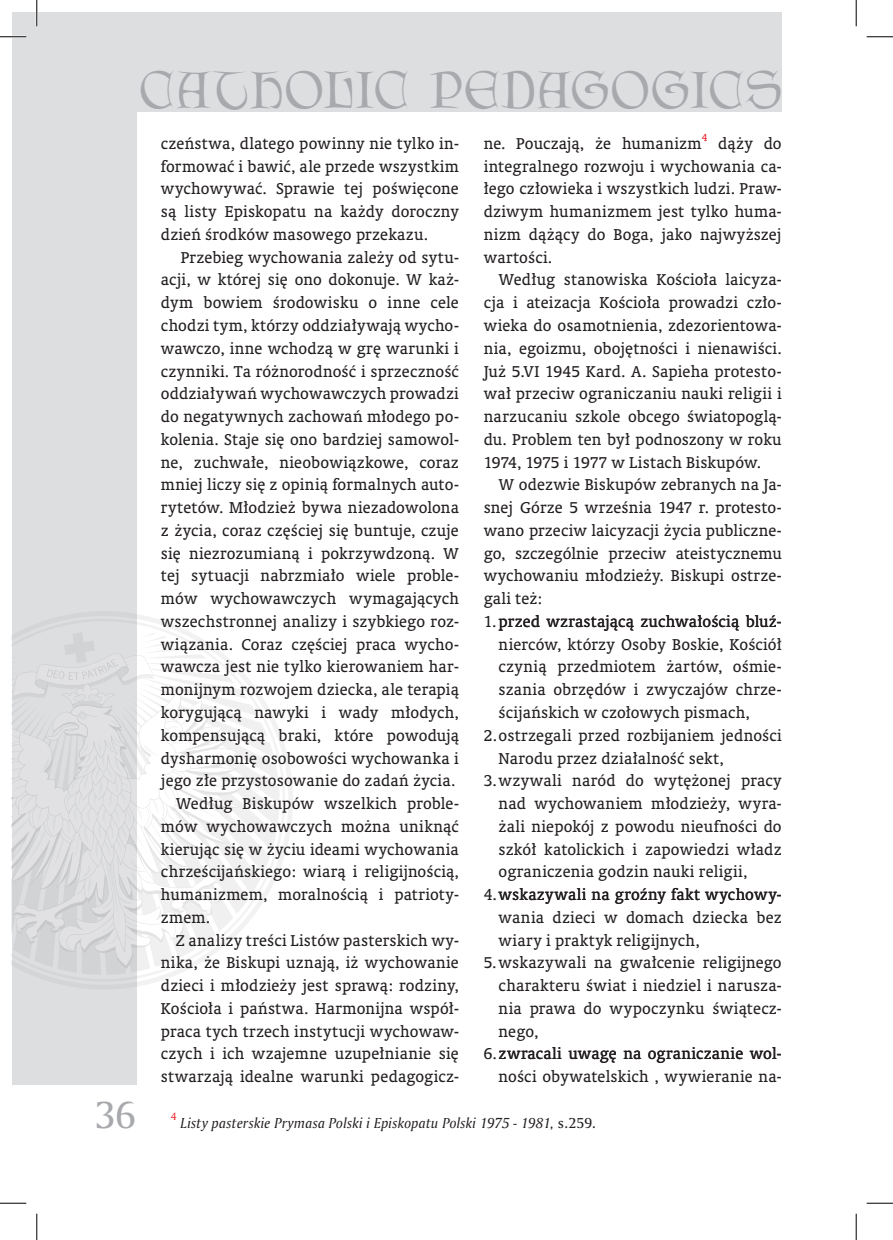
<style>
.page{position:relative;width:893px;height:1240px;background:#fff}
.page>*{position:absolute;margin:0;border:0;box-sizing:border-box;transform-origin:0 0}
.t1{font:46.55px "Lettergical PL";letter-spacing:.045em;color:#a8a9ad}
.t2{font:36.75px "Amerigo PL";color:#a8a9ad}
.art-TEKST{font:15.75px/22.8px "Oranda PL";letter-spacing:.01em;color:#231f20;text-align:justify}
.art-TEKST-wypunktowa{font:15.75px/22.8px "Oranda PL";letter-spacing:.015em;color:#231f20;text-align:justify}
.art-przypis{font:italic 14px "Amerigo PL";letter-spacing:.01em;color:#231f20}
.art-TEKST-2{font:10.15px "Oranda PL";color:#ee1d23}
.art-przypis-2{font:10.15px "Amerigo PL";color:#ee1d23}
.s1{font-style:normal}
</style>
<div class="page">
<div style="left:12px;top:12px;width:124px;height:1071px;background:#dddee0"></div>
<div style="left:12px;top:12px;width:769px;height:99px;background:#dddee0"></div>
<svg style="left:136px;top:609px;width:157px;height:382px"></svg>
<svg style="left:12px;top:632px;width:267px;height:342px"></svg>
<hr style="left:0;top:36px;width:26px;height:2px;background:#fff">
<hr style="left:36px;top:0;width:2px;height:26px;background:#fff">
<svg style="left:0;top:36px;width:26px;height:1px"></svg>
<svg style="left:866px;top:36px;width:26px;height:1px"></svg>
<svg style="left:0;top:1202px;width:26px;height:1px"></svg>
<svg style="left:866px;top:1202px;width:26px;height:1px"></svg>
<svg style="left:36px;top:0;width:1px;height:26px"></svg>
<svg style="left:36px;top:1213px;width:1px;height:26px"></svg>
<svg style="left:855px;top:0;width:1px;height:26px"></svg>
<svg style="left:855px;top:1213px;width:1px;height:26px"></svg>
<h1 class="t1" style="left:140px;top:61px;width:643px">CATHOLIC PEDAGOGICS</h1>
<h2 class="t2" style="left:95px;top:1089px;width:43px">36</h2>
<p class="art-TEKST" style="left:161px;top:132px;width:299px">czeństwa, dlatego powinny nie tylko in&shy;formować i bawić, ale przede wszystkim wychowywać. Sprawie tej poświęcone są listy Episkopatu na każdy doroczny dzień środków masowego przekazu.</p>
<p class="art-TEKST" style="left:161px;top:245px;width:299px;text-indent:20px">Przebieg wychowania zależy od sytu&shy;acji, w której się ono dokonuje. W każ&shy;dym bowiem środowisku o inne cele chodzi tym, którzy oddziaływają wycho&shy;wawczo, inne wchodzą w grę warunki i czynniki. Ta różnorodność i sprzeczność oddziaływań wychowawczych prowadzi do negatywnych zachowań młodego po&shy;kolenia. Staje się ono bardziej samowol&shy;ne, zuchwałe, nieobowiązkowe, coraz mniej liczy się z opinią formalnych auto&shy;rytetów. Młodzież bywa niezadowolona z życia, coraz częściej się buntuje, czuje się niezrozumianą i pokrzywdzoną. W tej sytuacji nabrzmiało wiele proble&shy;mów wychowawczych wymagających wszechstronnej analizy i szybkiego roz&shy;wiązania. Coraz częściej praca wycho&shy;wawcza jest nie tylko kierowaniem har&shy;monijnym rozwojem dziecka, ale terapią korygującą nawyki i wady młodych, kompensującą braki, które powodują dysharmonię osobowości wychowanka i jego złe przystosowanie do zadań życia.</p>
<p class="art-TEKST" style="left:161px;top:791px;width:299px;text-indent:15px">Według Biskupów wszelkich proble&shy;mów wychowawczych można uniknąć kierując się w życiu ideami wychowania chrześcijańskiego: wiarą i religijnością, humanizmem, moralnością i patrioty&shy;zmem.</p>
<p class="art-TEKST" style="left:161px;top:928px;width:299px;text-indent:15px">Z analizy treści Listów pasterskich wy&shy;nika, że Biskupi uznają, iż wychowanie dzieci i młodzieży jest sprawą: rodziny, Kościoła i państwa. Harmonijna współ&shy;praca tych trzech instytucji wychowaw&shy;czych i ich wzajemne uzupełnianie się stwarzają idealne warunki pedagogicz-</p>
<p class="art-TEKST" style="left:483px;top:132px;width:219px">ne. Pouczają, że humanizm</p>
<p class="art-TEKST-2" style="left:701px;top:131px;width:7px">4</p>
<p class="art-TEKST" style="left:483px;top:132px;width:299px;text-indent:234px">dąży do integralnego rozwoju i wychowania ca&shy;łego człowieka i wszystkich ludzi. Praw&shy;dziwym humanizmem jest tylko huma&shy;nizm dążący do Boga, jako najwyższej wartości.</p>
<p class="art-TEKST" style="left:483px;top:268px;width:299px;text-indent:15px">Według stanowiska Kościoła laicyza&shy;cja i ateizacja Kościoła prowadzi czło&shy;wieka do osamotnienia, zdezorientowa&shy;nia, egoizmu, obojętności i nienawiści.<br>Już 5.VI 1945 Kard. A. Sapieha protesto&shy;wał przeciw ograniczaniu nauki religii i narzucaniu szkole obcego światopoglą&shy;du. Problem ten był podnoszony w roku 1974, 1975 i 1977 w Listach Biskupów.</p>
<p class="art-TEKST" style="left:483px;top:473px;width:299px;text-indent:15px">W odezwie Biskupów zebranych na Ja&shy;snej Górze 5 września 1947 r. protesto&shy;wano przeciw laicyzacji życia publiczne&shy;go, szczególnie przeciw ateistycznemu wychowaniu młodzieży. Biskupi ostrze&shy;gali też:</p>
<p class="art-TEKST-wypunktowa" style="left:498px;top:609px;width:284px;text-indent:-15px">1. przed wzrastającą zuchwałością bluź&shy;nierców, którzy Osoby Boskie, Kościół czynią przedmiotem żartów, ośmie&shy;szania obrzędów i zwyczajów chrze&shy;ścijańskich w czołowych pismach,</p>
<p class="art-TEKST-wypunktowa" style="left:498px;top:723px;width:284px;text-indent:-15px">2.ostrzegali przed rozbijaniem jedności<br>Narodu przez działalność sekt,</p>
<p class="art-TEKST-wypunktowa" style="left:498px;top:769px;width:284px;text-indent:-15px">3.wzywali naród do wytężonej pracy nad wychowaniem młodzieży, wyra&shy;żali niepokój z powodu nieufności do szkół katolickich i zapowiedzi władz ograniczenia godzin nauki religii,</p>
<p class="art-TEKST-wypunktowa" style="left:498px;top:882px;width:284px;text-indent:-15px">4.wskazywali na groźny fakt wychowy&shy;wania dzieci w domach dziecka bez wiary i praktyk religijnych,</p>
<p class="art-TEKST-wypunktowa" style="left:498px;top:951px;width:284px;text-indent:-15px">5.wskazywali na gwałcenie religijnego charakteru świat i niedziel i narusza&shy;nia prawa do wypoczynku świątecz&shy;nego,</p>
<p class="art-TEKST-wypunktowa" style="left:483px;top:1042px;width:299px;text-align:right">6. zwracali uwagę na ograniczanie wol&shy;ności obywatelskich , wywieranie na-</p>
<p class="art-przypis-2" style="left:171px;top:1109px;width:7px">4</p>
<p class="art-przypis" style="left:180px;top:1113px;width:416px">Listy pasterskie Prymasa Polski i Episkopatu Polski 1975 - 1981, <span class="s1">s.259.</span></p>
</div>
